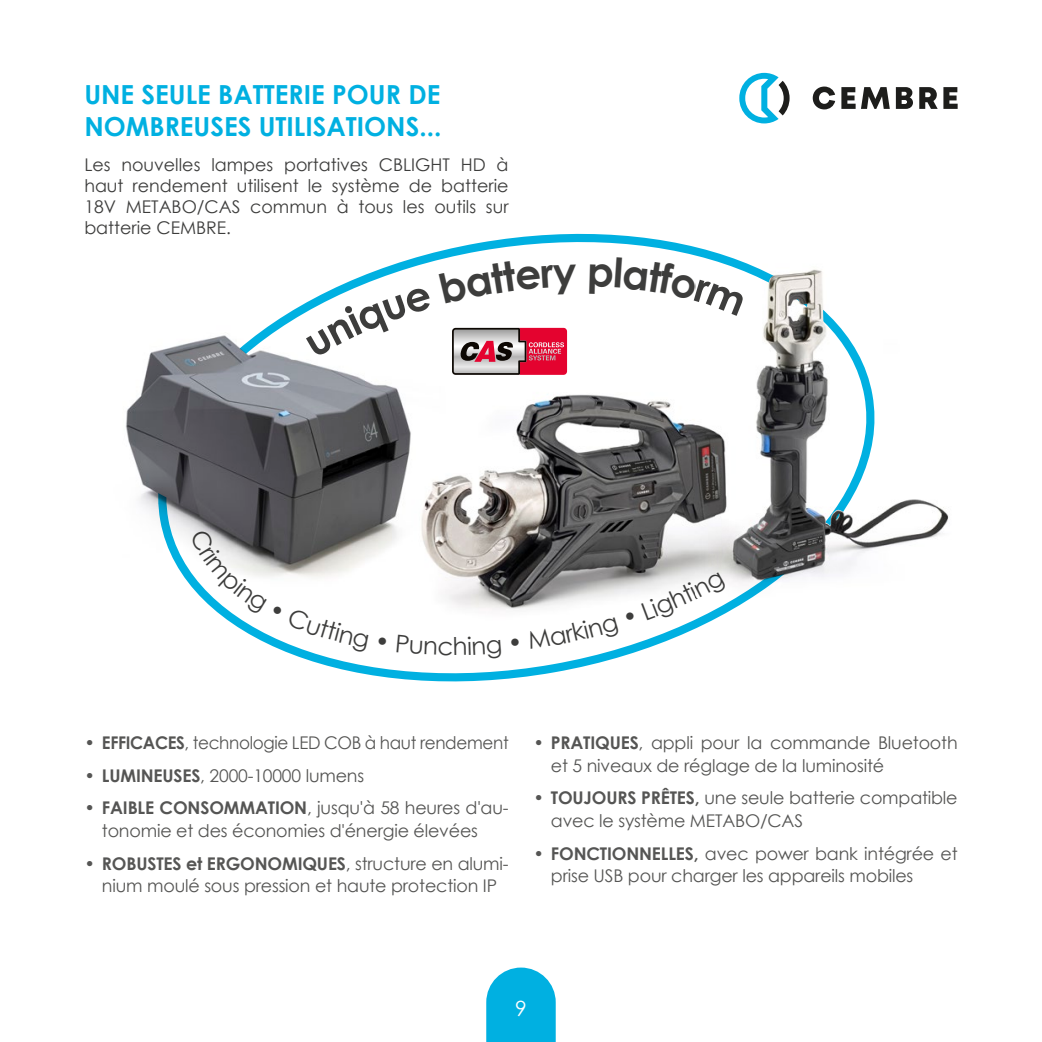
<style>
.page{position:relative;width:1042px;height:1042px;background:#fff}
.page>*{position:absolute;margin:0;border:0;box-sizing:border-box;transform-origin:0 0}
.t1{font:700 26.25px/31.5px "Century Gothic";color:#00b0e1}
.t2{font:21px "Century Gothic";color:#fff}
.t3{font:17.5px/22.8px "Century Gothic";letter-spacing:-.01em;color:#555554}
.t4{font:17.5px/21px "Century Gothic";color:#3d3d3c;text-align:justify}
.s1{font-weight:700}
</style>
<div class="page">
<svg style="left:486px;top:967px;width:70px;height:75px;background:#1db9e4"></svg>
<svg style="left:841px;top:87px;width:14px;height:22px"></svg>
<svg style="left:861px;top:87px;width:29px;height:22px"></svg>
<svg style="left:896px;top:87px;width:17px;height:22px"></svg>
<svg style="left:919px;top:87px;width:18px;height:22px"></svg>
<svg style="left:943px;top:87px;width:14px;height:22px"></svg>
<svg style="left:813px;top:87px;width:22px;height:22px"></svg>
<svg style="left:739px;top:73px;width:50px;height:50px"></svg>
<svg style="left:221px;top:233px;width:532px;height:449px"></svg>
<svg style="left:508px;top:328px;width:59px;height:24px"></svg>
<img style="left:399px;top:352px;width:353px;height:273px">
<img style="left:419px;top:396px;width:277px;height:211px">
<img style="left:125px;top:286px;width:383px;height:314px">
<img style="left:127px;top:336px;width:283px;height:229px">
<img style="left:696px;top:237px;width:253px;height:360px">
<img style="left:733px;top:272px;width:214px;height:307px">
<svg style="left:306px;top:286px;width:126px;height:72px"></svg>
<svg style="left:439px;top:261px;width:138px;height:43px"></svg>
<svg style="left:589px;top:257px;width:156px;height:59px"></svg>
<svg style="left:190px;top:528px;width:77px;height:87px"></svg>
<svg style="left:273px;top:605px;width:96px;height:48px"></svg>
<svg style="left:378px;top:637px;width:8px;height:8px"></svg>
<svg style="left:396px;top:635px;width:105px;height:24px"></svg>
<svg style="left:511px;top:638px;width:8px;height:8px"></svg>
<svg style="left:528px;top:612px;width:106px;height:37px"></svg>
<svg style="left:641px;top:572px;width:86px;height:48px"></svg>
<h1 class="t1" style="left:84px;top:78px;width:358px">UNE SEULE BATTERIE POUR DE<br>NOMBREUSES UTILISATIONS...</h1>
<p class="t4" style="left:84px;top:154px;width:426px">Les nouvelles lampes portatives CBLIGHT HD à haut rendement utilisent le système de batterie 18V METABO/CAS commun à tous les outils sur batterie CEMBRE.</p>
<p class="t3" style="left:84px;top:731px;width:426px">• <span class="s1">EFFICACES</span>, technologie LED COB à haut rendement</p>
<p class="t3" style="left:84px;top:763px;width:281px">• <span class="s1">LUMINEUSES</span>, 2000-10000 lumens</p>
<p class="t3" style="left:102px;top:796px;width:408px;text-indent:-18px">• <span class="s1">FAIBLE CONSOMMATION</span>, jusqu'à 58 heures d'au&shy;tonomie et des économies d'énergie élevées</p>
<p class="t3" style="left:84px;top:851px;width:426px;text-align:center">• <span class="s1">ROBUSTES et ERGONOMIQUES</span>, structure en alumi&shy;nium moulé sous pression et haute protection IP</p>
<p class="t3" style="left:551px;top:731px;width:408px;text-indent:-18px">• <span class="s1">PRATIQUES</span>, appli pour la commande Bluetooth et 5 niveaux de réglage de la luminosité</p>
<p class="t3" style="left:551px;top:786px;width:408px;text-indent:-18px">• <span class="s1">TOUJOURS PRÊTES,</span> une seule batterie compatible avec le système METABO/CAS</p>
<p class="t3" style="left:551px;top:842px;width:408px;text-indent:-18px">• <span class="s1">FONCTIONNELLES,</span> avec power bank intégrée et prise USB pour charger les appareils mobiles</p>
<p class="t2" style="left:515px;top:993px;width:13px">9</p>
</div>
